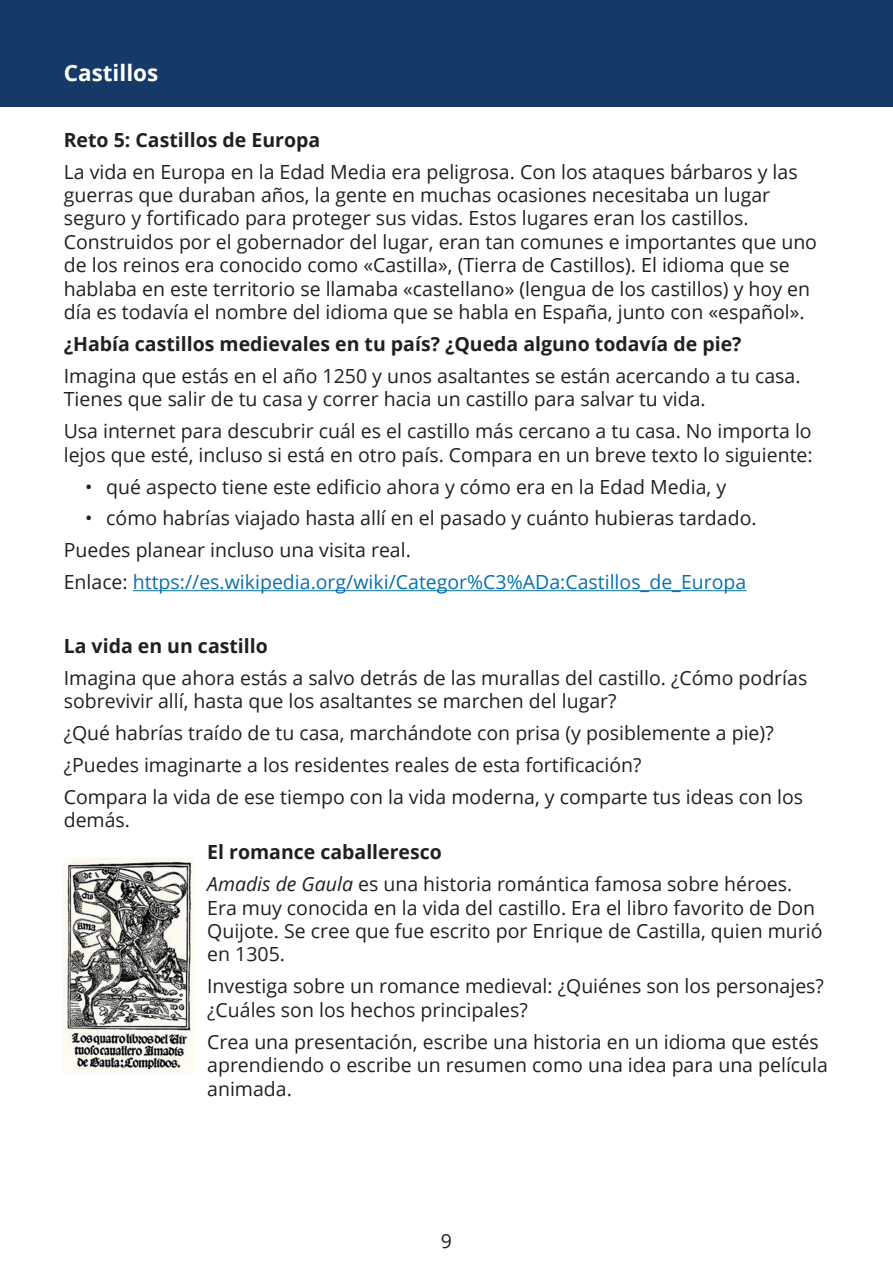
<style>
.page{position:relative;width:893px;height:1263px;background:#fff}
.page>*{position:absolute;margin:0;border:0;box-sizing:border-box;transform-origin:0 0}
.t1{font:700 22.5px "Open Sans";color:#fff}
.t2{font:19.5px/23.4px "Open Sans";color:#231f20}
.t3{font:700 19.5px "Open Sans";color:#231f20}
.s1{color:#0771ad}
.s2{font-weight:700}
.s3{font-style:italic}
</style>
<div class="page">
<div style="left:0;top:0;width:893px;height:106px;background:#163a68"></div>
<hr style="left:133px;top:590px;width:613px;height:1px;background:#0771ad">
<img style="left:64px;top:859px;width:130px;height:214px">
<p class="t1" style="left:64px;top:57px;width:96px">Castillos</p>
<p class="t3" style="left:64px;top:126px;width:258px">Reto 5: Castillos de Europa</p>
<p class="t2" style="left:64px;top:159px;width:755px">La vida en Europa en la Edad Media era peligrosa. Con los ataques bárbaros y las guerras que duraban años, la gente en muchas ocasiones necesitaba un lugar seguro y fortificado para proteger sus vidas. Estos lugares eran los castillos.<br>Construidos por el gobernador del lugar, eran tan comunes e importantes que uno de los reinos era conocido como «Castilla», (Tierra de Castillos). El idioma que se hablaba en este territorio se llamaba «castellano» (lengua de los castillos) y hoy en día es todavía el nombre del idioma que se habla en España, junto con «español».</p>
<p class="t3" style="left:64px;top:330px;width:679px">¿Había castillos medievales en tu país? ¿Queda alguno todavía de pie?</p>
<p class="t2" style="left:64px;top:364px;width:738px">Imagina que estás en el año 1250 y unos asaltantes se están acercando a tu casa.<br>Tienes que salir de tu casa y correr hacia un castillo para salvar tu vida.</p>
<p class="t2" style="left:64px;top:419px;width:750px">Usa internet para descubrir cuál es el castillo más cercano a tu casa. No importa lo lejos que esté, incluso si está en otro país. Compara en un breve texto lo siguiente:</p>
<p class="t2" style="left:85px;top:474px;width:643px">• qué aspecto tiene este edificio ahora y cómo era en la Edad Media, y</p>
<p class="t2" style="left:64px;top:502px;width:694px;line-height:32px;text-indent:21px">• cómo habrías viajado hasta allí en el pasado y cuánto hubieras tardado.<br>Puedes planear incluso una visita real.<br>Enlace: <span class="s1">https://es.wikipedia.org/wiki/Categor%C3%ADa:Castillos_de_Europa</span></p>
<p class="t3" style="left:64px;top:632px;width:206px">La vida en un castillo</p>
<p class="t2" style="left:64px;top:666px;width:745px">Imagina que ahora estás a salvo detrás de las murallas del castillo. ¿Cómo podrías sobrevivir allí, hasta que los asaltantes se marchen del lugar?</p>
<p class="t2" style="left:64px;top:717px;width:741px;line-height:32px">¿Qué habrías traído de tu casa, marchándote con prisa (y posiblemente a pie)? ¿Puedes imaginarte a los residentes reales de esta fortificación?<br>Compara la vida de ese tiempo con la vida moderna, y comparte tus ideas con los</p>
<p class="t2" style="left:64px;top:808px;width:68px">demás.</p>
<p class="t2" style="left:207px;top:836px;width:587px;line-height:32px"><span class="s2">El romance caballeresco<br></span><span class="s3">Amadis de Gaula</span> es una historia romántica famosa sobre héroes.</p>
<p class="t2" style="left:207px;top:895px;width:617px">Era muy conocida en la vida del castillo. Era el libro favorito de Don<br>Quijote. Se cree que fue escrito por Enrique de Castilla, quien murió en 1305.</p>
<p class="t2" style="left:207px;top:974px;width:618px">Investiga sobre un romance medieval: ¿Quiénes son los personajes? ¿Cuáles son los hechos principales?</p>
<p class="t2" style="left:207px;top:1029px;width:622px">Crea una presentación, escribe una historia en un idioma que estés aprendiendo o escribe un resumen como una idea para una película animada.</p>
<p class="t2" style="left:441px;top:1229px;width:13px">9</p>
</div>
